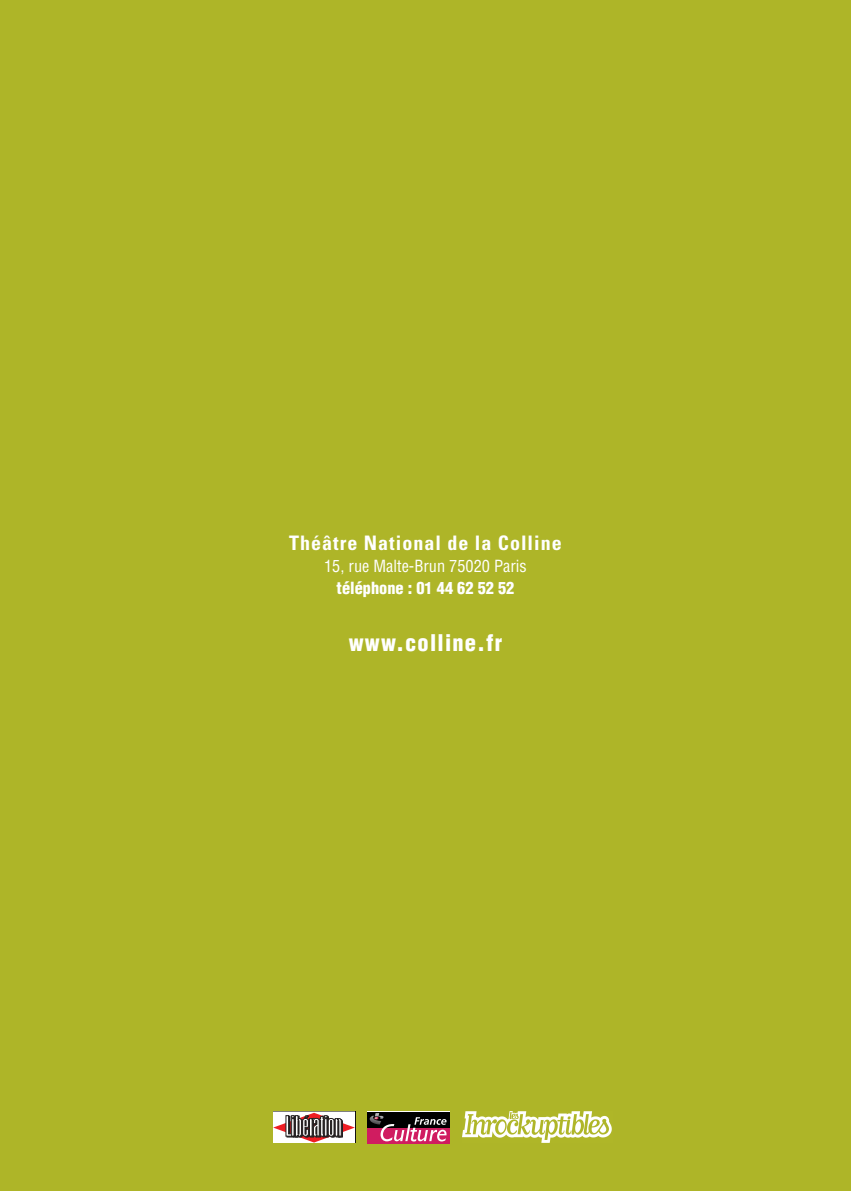
<style>
.page{position:relative;width:851px;height:1191px;background:#fff}
.page>*{position:absolute;margin:0;border:0;box-sizing:border-box;transform-origin:0 0}
.t1{font:900 condensed 22.4px "Helvetica";letter-spacing:.055em;color:#fff}
.t2{font:700 condensed 20px "Univers";letter-spacing:.05em;color:#fff}
.t3{font:condensed 16.4px "Helvetica";color:#fff}
.t4{font:900 condensed 16.4px "Helvetica";color:#fff}
</style>
<div class="page">
<div style="left:0;top:0;width:850px;height:1191px;background:#aeb528"></div>
<svg style="left:273px;top:1111px;width:82px;height:31px;background:#b59fa0"></svg>
<div style="left:368px;top:1111px;width:81px;height:32px;background:#000"></div>
<svg style="left:368px;top:1128px;width:81px;height:15px"></svg>
<svg style="left:368px;top:1113px;width:79px;height:28px"></svg>
<img style="left:462px;top:1111px;width:150px;height:31px">
<p class="t2" style="left:289px;top:536px;width:274px">Théâtre National de la Colline</p>
<p class="t3" style="left:324px;top:557px;width:204px">15, rue Malte-Brun 75020 Paris</p>
<p class="t4" style="left:336px;top:578px;width:179px">téléphone : 01 44 62 52 52</p>
<p class="t1" style="left:348px;top:630px;width:155px">www.colline.fr</p>
</div>
